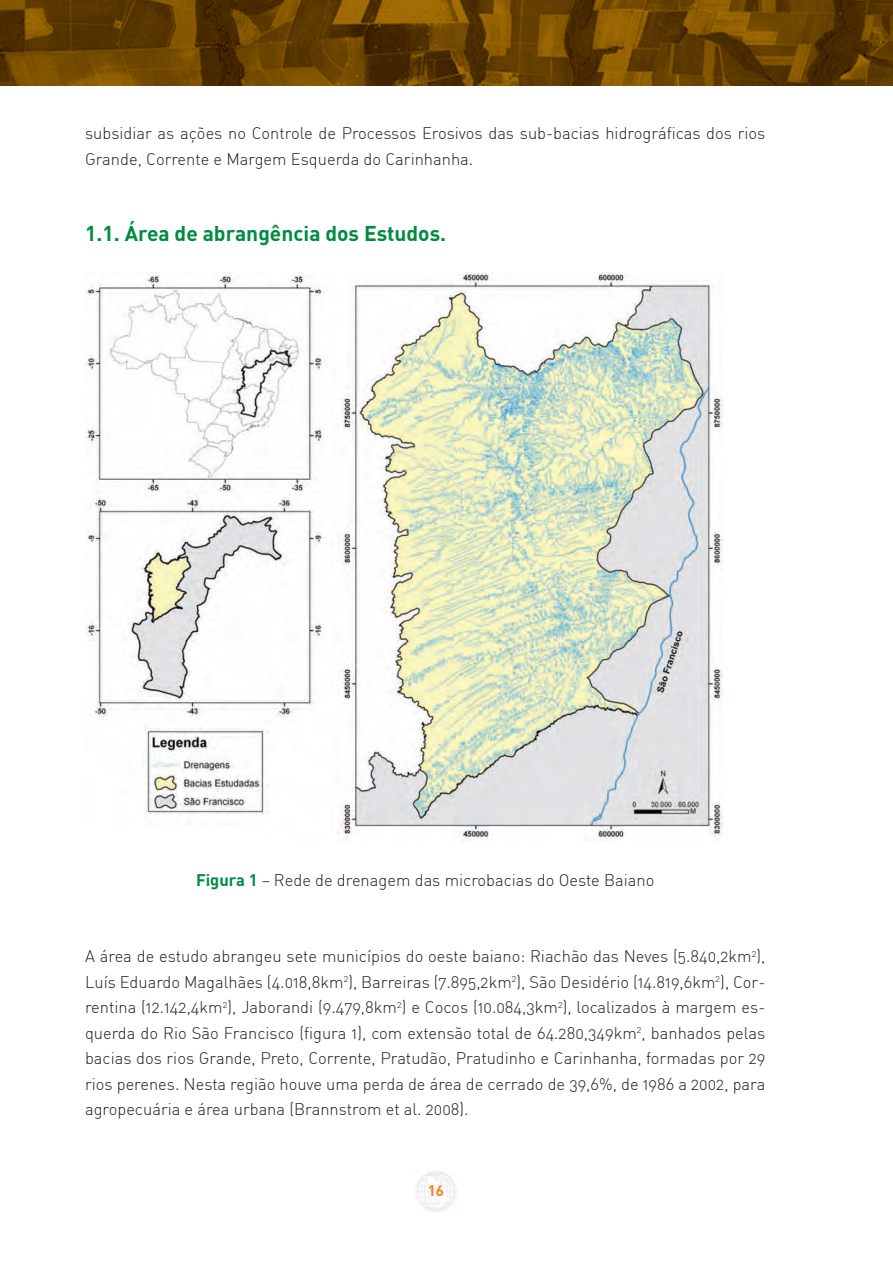
<style>
.page{position:relative;width:893px;height:1263px;background:#fff}
.page>*{position:absolute;margin:0;border:0;box-sizing:border-box;transform-origin:0 0}
.t1{font:700 21px "DIN";color:#008b43}
.t2{font:16.5px/25.5px "DIN Light Alternate";color:#231f20}
.t3{font:700 15px "DIN";color:#f58220}
.s1{font-family:"DIN";font-weight:700;color:#008b43}
</style>
<div class="page">
<img style="left:0;top:0;width:893px;height:85px">
<img style="left:85px;top:273px;width:638px;height:569px">
<p class="t2" style="left:85px;top:120px;width:682px">subsidiar as ações no Controle de Processos Erosivos das sub-bacias hidrográficas dos rios<br>Grande, Corrente e Margem Esquerda do Carinhanha.</p>
<p class="t1" style="left:85px;top:220px;width:363px">1.1. Área de abrangência dos Estudos.</p>
<p class="t2" style="left:196px;top:867px;width:460px"><span class="s1">Figura 1</span> – Rede de drenagem das microbacias do Oeste Baiano</p>
<p class="t2" style="left:85px;top:943px;width:682px;text-align:justify">A área de estudo abrangeu sete municípios do oeste baiano: Riachão das Neves (5.840,2km<sup>2</sup>), Luís Eduardo Magalhães (4.018,8km<sup>2</sup>), Barreiras (7.895,2km<sup>2</sup>), São Desidério (14.819,6km<sup>2</sup>), Cor&shy;rentina (12.142,4km<sup>2</sup>), Jaborandi (9.479,8km<sup>2</sup>) e Cocos (10.084,3km<sup>2</sup>), localizados à margem es&shy;querda do Rio São Francisco (figura 1), com extensão total de 64.280,349km<sup>2</sup>, banhados pelas bacias dos rios Grande, Preto, Corrente, Pratudão, Pratudinho e Carinhanha, formadas por 29 rios perenes. Nesta região houve uma perda de área de cerrado de 39,6%, de 1986 a 2002, para agropecuária e área urbana (Brannstrom et al. 2008).</p>
<p class="t3" style="left:428px;top:1180px;width:18px">16</p>
</div>
